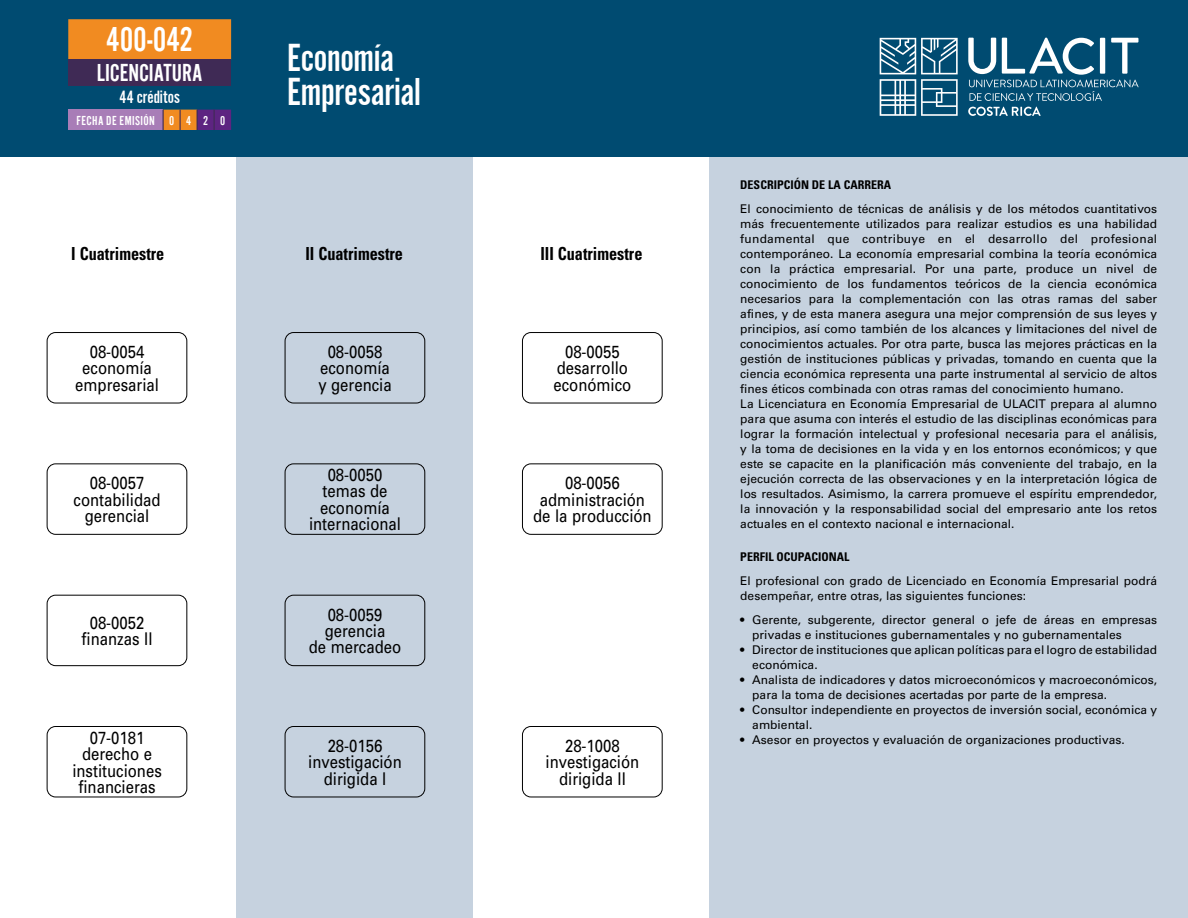
<style>
.page{position:relative;width:1188px;height:918px;background:#fff}
.page>*{position:absolute;margin:0;border:0;box-sizing:border-box;transform-origin:0 0}
.t1{font:40.5px/34.5px "Alternate Got No 2 D";letter-spacing:-.01em;color:#fff}
.t2{font:36px "Alternate Got No 2 D";letter-spacing:-.005em;color:#fff}
.t3{font:25.5px "Alternate Got No 2 D";letter-spacing:-.005em;color:#fff}
.t4{font:18.6px "Alternate Got No 2 D";letter-spacing:.005em;color:#fff}
.t5{font:700 condensed 18px "Univers";color:#000;scale:.9 1}
.t6{font:17.55px/16.4px "Univers";color:#000;text-align:center;scale:.85 1}
.t7{font:13.5px "Alternate Got No 2 D";letter-spacing:.03em;color:#fff}
.t8{font:12px/15px "Univers LT Std";color:#000}
.t9{font:700 condensed 12px "Univers";color:#000}
</style>
<div class="page">
<div style="left:236px;top:156px;width:237px;height:762px;background:#c6d2df"></div>
<div style="left:710px;top:156px;width:478px;height:762px;background:#c6d2df"></div>
<div style="left:0;top:0;width:1188px;height:156px;background:#004b71"></div>
<div style="left:285px;top:332px;width:140px;height:71px;border:1px solid #000;border-radius:9px"></div>
<div style="left:522px;top:332px;width:141px;height:71px;border:1px solid #000;border-radius:9px"></div>
<div style="left:47px;top:332px;width:140px;height:71px;border:1px solid #000;border-radius:9px"></div>
<div style="left:285px;top:595px;width:140px;height:71px;border:1px solid #000;border-radius:9px"></div>
<div style="left:47px;top:595px;width:140px;height:71px;border:1px solid #000;border-radius:9px"></div>
<div style="left:47px;top:726px;width:140px;height:71px;border:1px solid #000;border-radius:9px"></div>
<div style="left:522px;top:726px;width:141px;height:71px;border:1px solid #000;border-radius:9px"></div>
<div style="left:285px;top:726px;width:140px;height:71px;border:1px solid #000;border-radius:9px"></div>
<div style="left:285px;top:463px;width:140px;height:72px;border:1px solid #000;border-radius:9px"></div>
<div style="left:47px;top:463px;width:140px;height:72px;border:1px solid #000;border-radius:9px"></div>
<div style="left:522px;top:463px;width:141px;height:72px;border:1px solid #000;border-radius:9px"></div>
<svg style="left:968px;top:107px;width:73px;height:9px"></svg>
<svg style="left:880px;top:38px;width:78px;height:78px"></svg>
<svg style="left:968px;top:38px;width:171px;height:63px"></svg>
<svg style="left:68px;top:19px;width:163px;height:111px"></svg>
<h2 class="t2" style="left:106px;top:21px;width:89px">400-042</h2>
<h3 class="t3" style="left:97px;top:60px;width:107px">LICENCIATURA</h3>
<h3 class="t4" style="left:120px;top:88px;width:62px">44 créditos</h3>
<p class="t7" style="left:76px;top:113px;width:150px">FECHA DE EMISIÓN 0 4 2 0</p>
<h1 class="t1" style="left:287px;top:40px;width:135px">Economía<br>Empresarial</h1>
<h3 class="t5" style="left:71px;top:242px;width:105px">I Cuatrimestre</h3>
<h3 class="t5" style="left:305px;top:242px;width:110px">II Cuatrimestre</h3>
<h3 class="t5" style="left:540px;top:242px;width:115px">III Cuatrimestre</h3>
<h3 class="t6" style="left:75px;top:344px;width:100px">08-0054 economía empresarial</h3>
<h3 class="t6" style="left:318px;top:344px;width:88px">08-0058 economía y gerencia</h3>
<h3 class="t6" style="left:553px;top:344px;width:93px">08-0055 desarrollo económico</h3>
<h3 class="t6" style="left:309px;top:467px;width:110px">08-0050 temas de economía internacional</h3>
<h3 class="t6" style="left:74px;top:475px;width:104px">08-0057 contabilidad gerencial</h3>
<h3 class="t6" style="left:533px;top:475px;width:141px">08-0056 administración de la producción</h3>
<h3 class="t6" style="left:82px;top:615px;width:85px">08-0052 finanzas II</h3>
<h3 class="t6" style="left:309px;top:606px;width:110px">08-0059 gerencia<br>de mercadeo</h3>
<h3 class="t6" style="left:72px;top:730px;width:107px">07-0181 derecho e instituciones financieras</h3>
<h3 class="t6" style="left:546px;top:738px;width:112px">28-1008 investigación dirigida II</h3>
<h3 class="t6" style="left:308px;top:738px;width:112px">28-0156 investigación dirigida I</h3>
<p class="t9" style="left:740px;top:177px;width:152px">DESCRIPCIÓN DE LA CARRERA</p>
<p class="t8" style="left:740px;top:201px;width:418px">El conocimiento de técnicas de análisis y de los métodos cuantitativos más frecuentemente utilizados para realizar estudios es una habilidad fundamental que contribuye en el desarrollo del profesional contemporáneo. La economía empresarial combina la teoría económica con la práctica empresarial. Por una parte, produce un nivel de conocimiento de los fundamentos teóricos de la ciencia económica necesarios para la complementación con las otras ramas del saber afines, y de esta manera asegura una mejor comprensión de sus leyes y principios, así como también de los alcances y limitaciones del nivel de conocimientos actuales. Por otra parte, busca las mejores prácticas en la gestión de instituciones públicas y privadas, tomando en cuenta que la ciencia económica representa una parte instrumental al servicio de altos fines éticos combinada con otras ramas del conocimiento humano.<br>La Licenciatura en Economía Empresarial de ULACIT prepara al alumno para que asuma con interés el estudio de las disciplinas económicas para lograr la formación intelectual y profesional necesaria para el análisis, y la toma de decisiones en la vida y en los entornos económicos; y que este se capacite en la planificación más conveniente del trabajo, en la ejecución correcta de las observaciones y en la interpretación lógica de los resultados. Asimismo, la carrera promueve el espíritu emprendedor, la innovación y la responsabilidad social del empresario ante los retos actuales en el contexto nacional e internacional.</p>
<p class="t9" style="left:740px;top:549px;width:111px">PERFIL OCUPACIONAL</p>
<p class="t8" style="left:740px;top:573px;width:418px">El profesional con grado de Licenciado en Economía Empresarial podrá desempeñar, entre otras, las siguientes funciones:</p>
<p class="t8" style="left:752px;top:612px;width:406px;text-indent:-12px">• Gerente, subgerente, director general o jefe de áreas en empresas privadas e instituciones gubernamentales y no gubernamentales</p>
<p class="t8" style="left:752px;top:642px;width:406px;text-indent:-12px">• Director de instituciones que aplican políticas para el logro de estabilidad económica.</p>
<p class="t8" style="left:752px;top:672px;width:406px;text-indent:-12px">• Analista de indicadores y datos microeconómicos y macroeconómicos, para la toma de decisiones acertadas por parte de la empresa.</p>
<p class="t8" style="left:752px;top:702px;width:406px;text-indent:-12px">• Consultor independiente en proyectos de inversión social, económica y ambiental.</p>
<p class="t8" style="left:740px;top:732px;width:386px">• Asesor en proyectos y evaluación de organizaciones productivas.</p>
</div>
